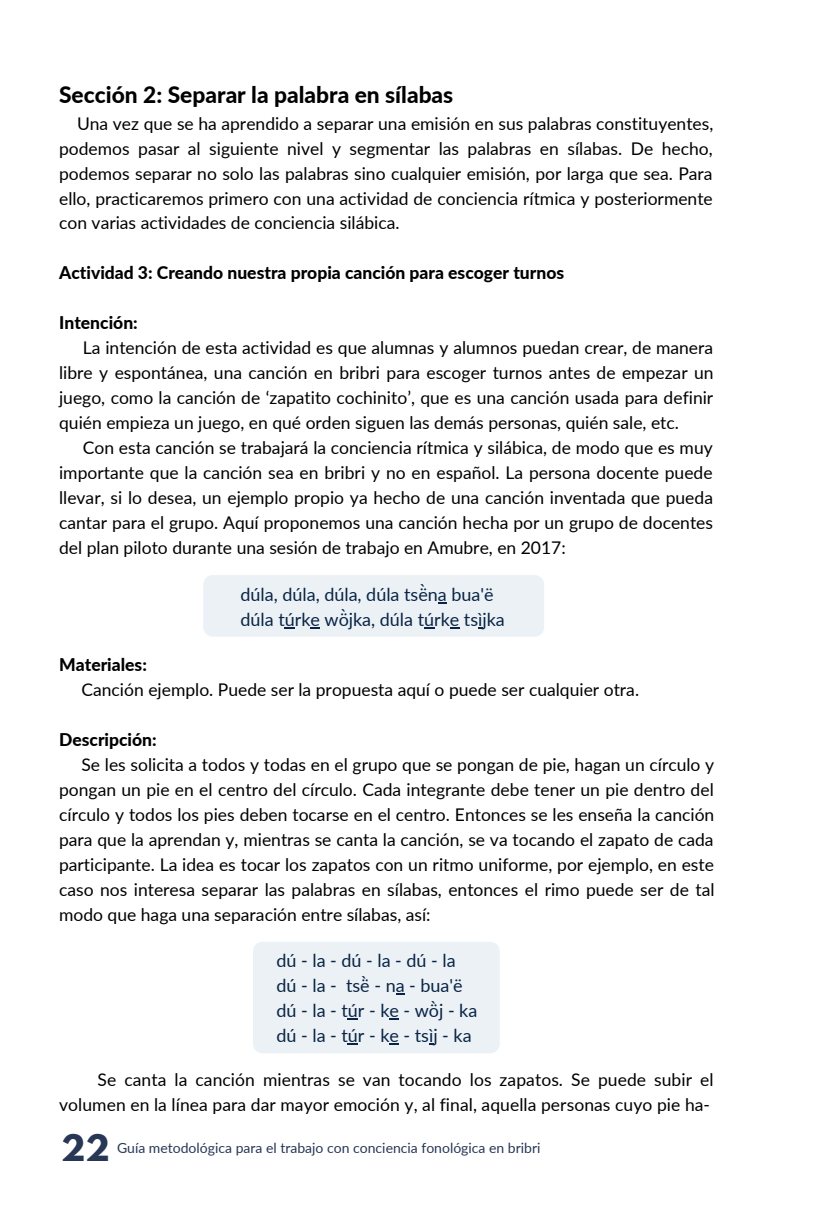
<style>
.page{position:relative;width:819px;height:1216px;background:#fff}
.page>*{position:absolute;margin:0;border:0;box-sizing:border-box;transform-origin:0 0}
.t1{font:700 32.38px "League Spartan";color:#273755}
.t2{font:800 22.75px "Lato";color:#000}
.t3{font:18.03px/24.8px "Lato";color:#092445}
.t4{font:17.5px/24.8px "Lato";color:#000;text-align:justify}
.t5{font:800 17.5px "Lato";color:#000}
.t6{font:14px "Lato";color:#273755}
</style>
<div class="page">
<div style="left:203px;top:575px;width:341px;height:61px;background:#ecf1f6;border-radius:9px"></div>
<div style="left:253px;top:942px;width:247px;height:111px;background:#ecf1f6"></div>
<h2 class="t2" style="left:59px;top:81px;width:396px">Sección 2: Separar la palabra en sílabas</h2>
<p class="t4" style="left:59px;top:110px;width:656px;text-indent:18px">Una vez que se ha aprendido a separar una emisión en sus palabras constituyentes, podemos pasar al siguiente nivel y segmentar las palabras en sílabas. De hecho, podemos separar no solo las palabras sino cualquier emisión, por larga que sea. Para ello, practicaremos primero con una actividad de conciencia rítmica y posteriormente con varias actividades de conciencia silábica.</p>
<p class="t5" style="left:59px;top:262px;width:507px">Actividad 3: Creando nuestra propia canción para escoger turnos</p>
<p class="t5" style="left:59px;top:312px;width:80px">Intención:</p>
<p class="t4" style="left:59px;top:335px;width:656px;text-indent:24px">La intención de esta actividad es que alumnas y alumnos puedan crear, de manera libre y espontánea, una canción en bribri para escoger turnos antes de empezar un juego, como la canción de ‘zapatito cochinito’, que es una canción usada para definir quién empieza un juego, en qué orden siguen las demás personas, quién sale, etc.</p>
<p class="t4" style="left:59px;top:435px;width:655px;text-indent:24px">Con esta canción se trabajará la conciencia rítmica y silábica, de modo que es muy importante que la canción sea en bribri y no en español. La persona docente puede llevar, si lo desea, un ejemplo propio ya hecho de una canción inventada que pueda cantar para el grupo. Aquí proponemos una canción hecha por un grupo de docentes del plan piloto durante una sesión de trabajo en Amubre, en 2017:</p>
<p class="t3" style="left:420px;top:577px;width:9px">`</p>
<p class="t3" style="left:241px;top:581px;width:266px">dúla, dúla, dúla, dúla tsëna bua'ë dúla túrke wö̀jka, dúla túrke tsìjka</p>
<p class="t5" style="left:59px;top:653px;width:89px">Materiales:</p>
<p class="t4" style="left:82px;top:676px;width:559px">Canción ejemplo. Puede ser la propuesta aquí o puede ser cualquier otra.</p>
<p class="t5" style="left:59px;top:728px;width:99px">Descripción:</p>
<p class="t4" style="left:59px;top:751px;width:657px;text-indent:22px">Se les solicita a todos y todas en el grupo que se pongan de pie, hagan un círculo y pongan un pie en el centro del círculo. Cada integrante debe tener un pie dentro del círculo y todos los pies deben tocarse en el centro. Entonces se les enseña la canción para que la aprendan y, mientras se canta la canción, se va tocando el zapato de cada participante. La idea es tocar los zapatos con un ritmo uniforme, por ejemplo, en este caso nos interesa separar las palabras en sílabas, entonces el rimo puede ser de tal modo que haga una separación entre sílabas, así:</p>
<p class="t3" style="left:277px;top:947px;width:202px">dú-la-dú-la-dú-la dú - la - tsë - na - bua'ë dú-la-túr-ke-wö̀j-ka dú-la-túr-ke-tsìj-ka</p>
<p class="t3" style="left:361px;top:969px;width:9px">`</p>
<p class="t4" style="left:59px;top:1067px;width:656px;text-align:right">Se canta la canción mientras se van tocando los zapatos. Se puede subir el volumen en la línea para dar mayor emoción y, al final, aquella personas cuyo pie ha-</p>
<h1 class="t1" style="left:61px;top:1131px;width:50px">22</h1>
<p class="t6" style="left:117px;top:1138px;width:425px">Guía metodológica para el trabajo con conciencia fonológica en bribri</p>
</div>
